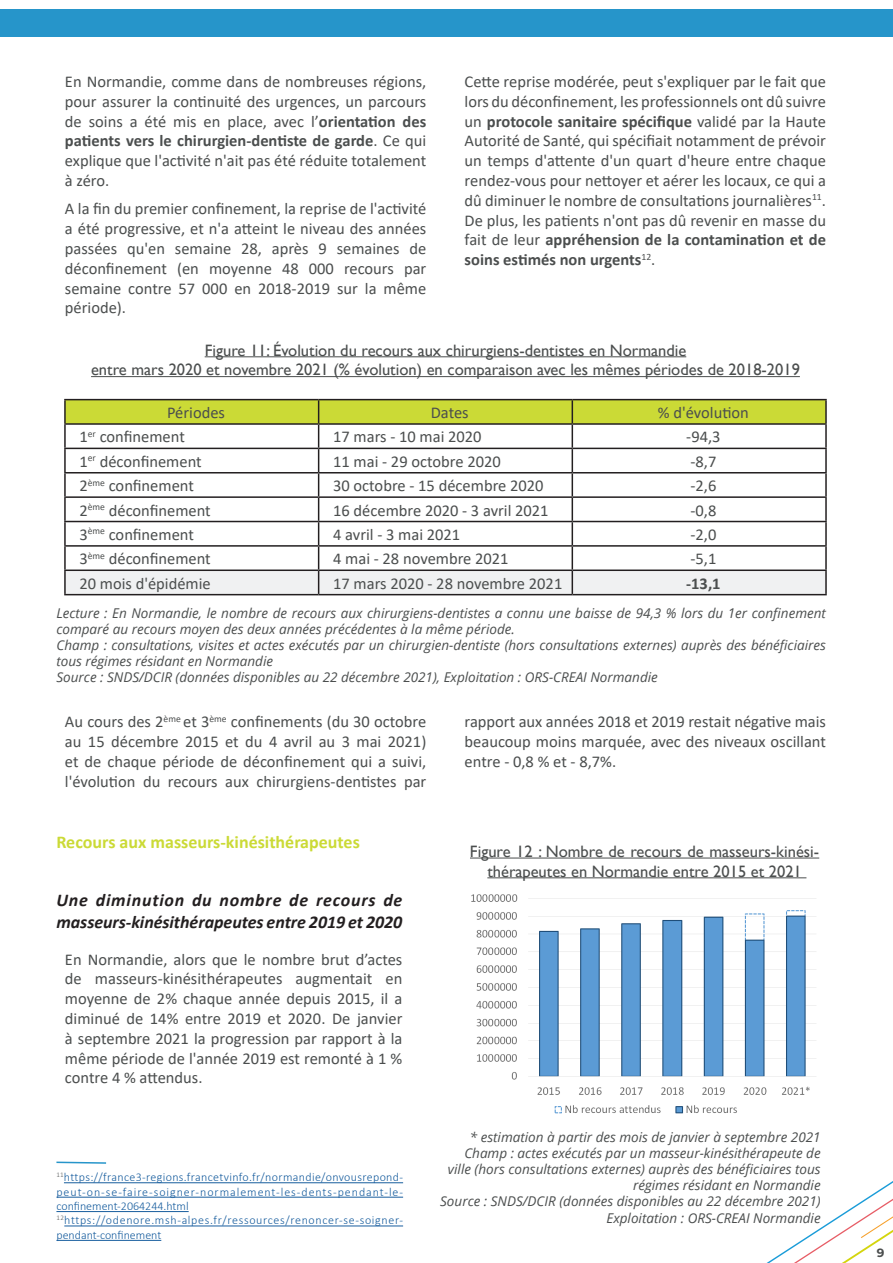
<style>
.page{position:relative;width:893px;height:1263px;background:#fff}
.page>*{position:absolute;margin:0;border:0;box-sizing:border-box;transform-origin:0 0}
.t1{font:italic 700 18px/21.6px "Calibri";letter-spacing:-.005em;color:#231f20}
.t2{font:700 18px "Calibri";color:#cbda36}
.t3{font:16.5px/19.8px "Calibri";color:#4b4e4e;text-align:justify}
.t4{font:16.5px/19.8px "Gill Sans";color:#4b4e4e;text-align:center}
.t5{font:700 16.5px "Calibri";color:#4b4e4e}
.t6{font:italic 13.5px/16.2px "Open Sans";color:#4b4e4e}
.t7{font:300 12px/14.4px "Calibri";letter-spacing:.035em;color:#175d9e}
.t8{font:700 12px "Montserrat";color:#4b4e4e}
.s1{font-weight:700}
</style>
<div class="page">
<svg style="left:767px;top:1181px;width:126px;height:82px"></svg>
<div style="left:0;top:10px;width:893px;height:27px;background:#2695ca"></div>
<hr style="left:205px;top:356px;width:481px;height:1px;background:#4b4e4e">
<hr style="left:91px;top:376px;width:709px;height:1px;background:#4b4e4e">
<hr style="left:64px;top:399px;width:255px;height:1px;background:#231f20">
<hr style="left:64px;top:400px;width:2px;height:23px;background:#231f20">
<hr style="left:319px;top:399px;width:253px;height:1px;background:#231f20">
<hr style="left:572px;top:399px;width:255px;height:1px;background:#231f20">
<hr style="left:825px;top:400px;width:2px;height:23px;background:#231f20">
<hr style="left:64px;top:423px;width:255px;height:2px;background:#231f20">
<hr style="left:64px;top:425px;width:2px;height:23px;background:#231f20">
<hr style="left:572px;top:423px;width:255px;height:2px;background:#231f20">
<hr style="left:825px;top:425px;width:2px;height:23px;background:#231f20">
<hr style="left:64px;top:448px;width:255px;height:1px;background:#231f20">
<hr style="left:64px;top:449px;width:2px;height:23px;background:#231f20">
<hr style="left:572px;top:448px;width:255px;height:1px;background:#231f20">
<hr style="left:825px;top:449px;width:2px;height:23px;background:#231f20">
<hr style="left:64px;top:472px;width:255px;height:1px;background:#231f20">
<hr style="left:64px;top:473px;width:2px;height:23px;background:#231f20">
<hr style="left:572px;top:472px;width:255px;height:1px;background:#231f20">
<hr style="left:825px;top:473px;width:2px;height:23px;background:#231f20">
<hr style="left:64px;top:496px;width:255px;height:2px;background:#231f20">
<hr style="left:64px;top:498px;width:2px;height:23px;background:#231f20">
<hr style="left:572px;top:496px;width:255px;height:2px;background:#231f20">
<hr style="left:825px;top:498px;width:2px;height:23px;background:#231f20">
<hr style="left:64px;top:521px;width:255px;height:1px;background:#231f20">
<hr style="left:64px;top:522px;width:2px;height:23px;background:#231f20">
<hr style="left:572px;top:521px;width:255px;height:1px;background:#231f20">
<hr style="left:825px;top:522px;width:2px;height:23px;background:#231f20">
<hr style="left:64px;top:545px;width:255px;height:2px;background:#231f20">
<hr style="left:64px;top:547px;width:2px;height:22px;background:#231f20">
<hr style="left:572px;top:545px;width:255px;height:2px;background:#231f20">
<hr style="left:825px;top:547px;width:2px;height:22px;background:#231f20">
<hr style="left:64px;top:569px;width:255px;height:2px;background:#231f20">
<hr style="left:64px;top:571px;width:2px;height:23px;background:#231f20">
<hr style="left:572px;top:569px;width:255px;height:2px;background:#231f20">
<svg style="left:65px;top:400px;width:761px;height:194px"></svg>
<hr style="left:825px;top:571px;width:2px;height:23px;background:#231f20">
<hr style="left:64px;top:594px;width:255px;height:1px;background:#231f20">
<hr style="left:319px;top:594px;width:253px;height:1px;background:#231f20">
<hr style="left:572px;top:594px;width:255px;height:1px;background:#231f20">
<hr style="left:470px;top:858px;width:349px;height:1px;background:#4b4e4e">
<hr style="left:487px;top:877px;width:319px;height:1px;background:#4b4e4e">
<img style="left:471px;top:894px;width:345px;height:220px">
<hr style="left:64px;top:1182px;width:339px;height:1px;background:#175d9e">
<hr style="left:56px;top:1197px;width:347px;height:1px;background:#175d9e">
<hr style="left:56px;top:1211px;width:133px;height:1px;background:#175d9e">
<hr style="left:64px;top:1226px;width:339px;height:1px;background:#175d9e">
<hr style="left:56px;top:1240px;width:105px;height:1px;background:#175d9e">
<svg style="left:56px;top:1161px;width:51px;height:3px"></svg>
<p class="t3" style="left:65px;top:71px;width:363px">En Normandie, comme dans de nombreuses régions, pour assurer la continuité des urgences, un parcours de soins a été mis en place, avec l’<span class="s1">orientation des patients vers le chirurgien-dentiste de garde</span>. Ce qui explique que l'activité n'ait pas été réduite totalement à zéro.</p>
<p class="t3" style="left:65px;top:199px;width:363px">A la fin du premier confinement, la reprise de l'activité a été progressive, et n'a atteint le niveau des années passées qu'en semaine 28, après 9 semaines de déconfinement (en moyenne 48 000 recours par semaine contre 57 000 en 2018-2019 sur la même période).</p>
<p class="t3" style="left:465px;top:71px;width:363px">Cette reprise modérée, peut s'expliquer par le fait que lors du déconfinement, les professionnels ont dû suivre un <span class="s1">protocole sanitaire spécifique</span> validé par la Haute Autorité de Santé, qui spécifiait notamment de prévoir un temps d'attente d'un quart d'heure entre chaque rendez-vous pour nettoyer et aérer les locaux, ce qui a dû diminuer le nombre de consultations journalières<sup>11</sup>.<br>De plus, les patients n'ont pas dû revenir en masse du fait de leur <span class="s1">appréhension de la contamination et de soins estimés non urgents</span><sup>12</sup>.</p>
<p class="t4" style="left:91px;top:340px;width:710px">Figure 11: Évolution du recours aux chirurgiens-dentistes en Normandie<br>entre mars 2020 et novembre 2021 (% évolution) en comparaison avec les mêmes périodes de 2018-2019</p>
<p class="t3" style="left:167px;top:402px;width:59px">Périodes</p>
<p class="t3" style="left:431px;top:402px;width:39px">Dates</p>
<p class="t3" style="left:658px;top:402px;width:92px">% d'évolution</p>
<p class="t3" style="left:79px;top:427px;width:107px">1<sup>er</sup> confinement</p>
<p class="t3" style="left:333px;top:427px;width:150px">17 mars - 10 mai 2020</p>
<p class="t3" style="left:686px;top:427px;width:36px">-94,3</p>
<p class="t3" style="left:79px;top:451px;width:124px">1<sup>er</sup> déconfinement</p>
<p class="t3" style="left:333px;top:451px;width:169px">11 mai - 29 octobre 2020</p>
<p class="t3" style="left:690px;top:451px;width:27px">-8,7</p>
<p class="t3" style="left:79px;top:475px;width:116px">2<sup>ème</sup> confinement</p>
<p class="t3" style="left:333px;top:475px;width:212px">30 octobre - 15 décembre 2020</p>
<p class="t3" style="left:690px;top:475px;width:27px">-2,6</p>
<p class="t3" style="left:79px;top:500px;width:133px">2<sup>ème</sup> déconfinement</p>
<p class="t3" style="left:333px;top:500px;width:217px">16 décembre 2020 - 3 avril 2021</p>
<p class="t3" style="left:690px;top:500px;width:27px">-0,8</p>
<p class="t3" style="left:79px;top:524px;width:116px">3<sup>ème</sup> confinement</p>
<p class="t3" style="left:333px;top:524px;width:129px">4 avril - 3 mai 2021</p>
<p class="t3" style="left:690px;top:524px;width:27px">-2,0</p>
<p class="t3" style="left:79px;top:548px;width:133px">3<sup>ème</sup> déconfinement</p>
<p class="t3" style="left:333px;top:548px;width:177px">4 mai - 28 novembre 2021</p>
<p class="t3" style="left:690px;top:548px;width:27px">-5,1</p>
<p class="t3" style="left:79px;top:573px;width:133px">20 mois d'épidémie</p>
<p class="t3" style="left:333px;top:573px;width:231px">17 mars 2020 - 28 novembre 2021</p>
<p class="t5" style="left:686px;top:571px;width:36px">-13,1</p>
<p class="t6" style="left:56px;top:604px;width:771px">Lecture : En Normandie, le nombre de recours aux chirurgiens-dentistes a connu une baisse de 94,3 % lors du 1er confinement comparé au recours moyen des deux années précédentes à la même période.<br>Champ : consultations, visites et actes exécutés par un chirurgien-dentiste (hors consultations externes) auprès des bénéficiaires tous régimes résidant en Normandie<br>Source : SNDS/DCIR (données disponibles au 22 décembre 2021), Exploitation : ORS-CREAI Normandie</p>
<p class="t3" style="left:65px;top:711px;width:363px">Au cours des 2<sup>ème</sup> et 3<sup>ème</sup> confinements (du 30 octobre au 15 décembre 2015 et du 4 avril au 3 mai 2021) et de chaque période de déconfinement qui a suivi, l'évolution du recours aux chirurgiens-dentistes par</p>
<p class="t3" style="left:465px;top:711px;width:363px">rapport aux années 2018 et 2019 restait négative mais beaucoup moins marquée, avec des niveaux oscillant entre - 0,8 % et - 8,7%.</p>
<p class="t2" style="left:56px;top:830px;width:305px">Recours aux masseurs-kinésithérapeutes</p>
<p class="t1" style="left:56px;top:889px;width:347px">Une diminution du nombre de recours de masseurs-kinésithérapeutes entre 2019 et 2020</p>
<p class="t3" style="left:65px;top:949px;width:339px">En Normandie, alors que le nombre brut d’actes de masseurs-kinésithérapeutes augmentait en moyenne de 2% chaque année depuis 2015, il a diminué de 14% entre 2019 et 2020. De janvier à septembre 2021 la progression par rapport à la même période de l'année 2019 est remonté à 1 % contre 4 % attendus.</p>
<p class="t7" style="left:56px;top:1170px;width:348px"><sup>11</sup>https://france3-regions.francetvinfo.fr/normandie/onvousrepond&shy;peut-on-se-faire-soigner-normalement-les-dents-pendant-le&shy;confinement-2064244.html <sup>12</sup>https://odenore.msh-alpes.fr/ressources/renoncer-se-soigner&shy;pendant-confinement</p>
<p class="t4" style="left:470px;top:842px;width:351px">Figure 12 : Nombre de recours de masseurs-kinési&shy;thérapeutes en Normandie entre 2015 et 2021</p>
<p class="t6" style="left:440px;top:1128px;width:382px;text-align:right">* estimation à partir des mois de janvier à septembre 2021<br>Champ : actes exécutés par un masseur-kinésithérapeute de ville (hors consultations externes) auprès des bénéficiaires tous régimes résidant en Normandie<br>Source : SNDS/DCIR (données disponibles au 22 décembre 2021)<br>Exploitation : ORS-CREAI Normandie</p>
<p class="t8" style="left:877px;top:1244px;width:9px">9</p>
</div>
